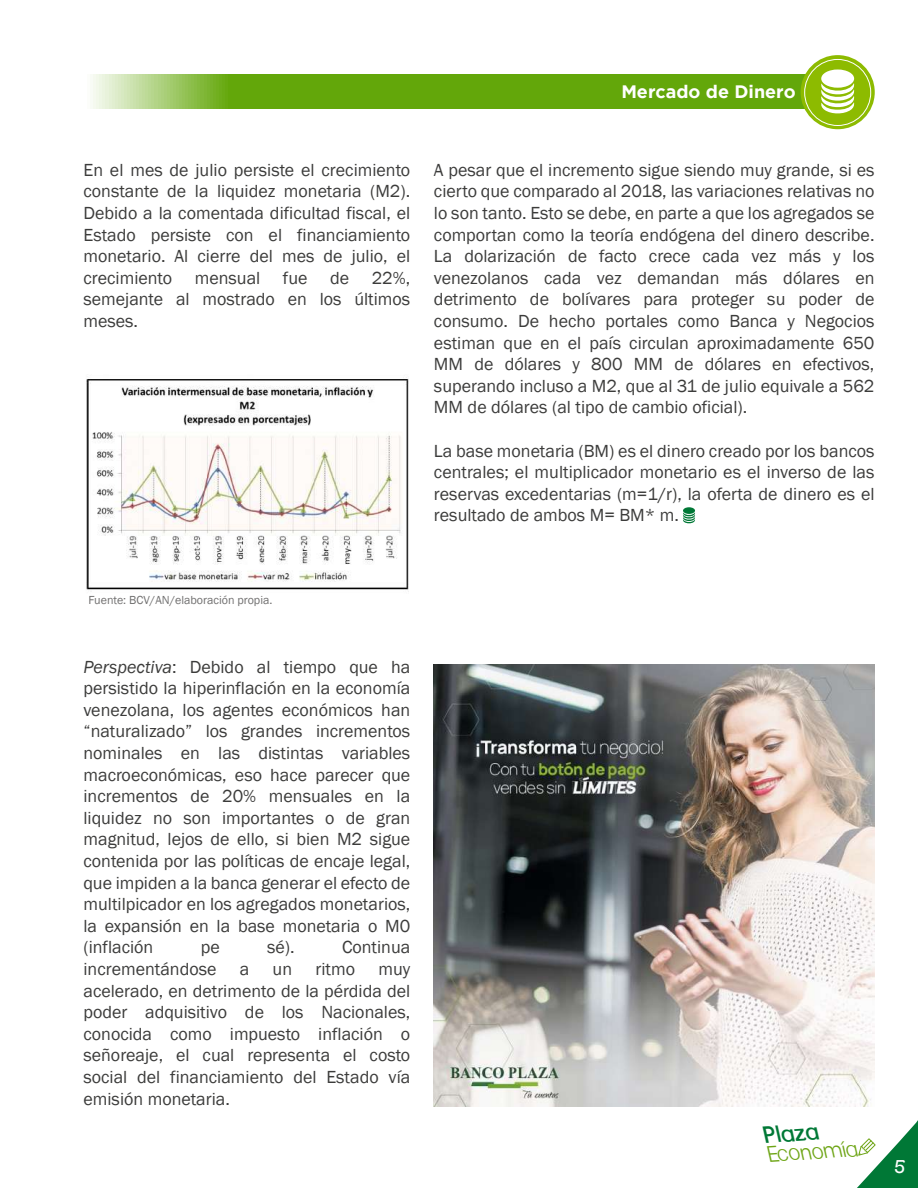
<style>
.page{position:relative;width:918px;height:1188px;background:#fff}
.page>*{position:absolute;margin:0;border:0;box-sizing:border-box;transform-origin:0 0}
.t1{font:italic 23.1px "Clemente P Dai";color:#007836;scale:.95 1}
.t2{font:italic 300 22.05px "Clemente P Dae";color:#6ea516;scale:.95 1}
.t3{font:18px/21.6px "Franklin Gothic";color:#3c3c3b;text-align:justify}
.t4{font:700 18px "Gotham";color:#fff}
.t5{font:18px "Clemente P Dai";color:#fff;scale:.94 1}
.t6{font:12px "Franklin Gothic";color:#706f6f}
.s1{font-style:italic}
</style>
<div class="page">
<svg style="left:857px;top:1120px;width:61px;height:68px"></svg>
<svg style="left:93px;top:74px;width:712px;height:35px;background:#71af20"></svg>
<div style="left:801px;top:55px;width:74px;height:74px;background:#8dbb00;border-radius:50%"></div>
<div style="left:804px;top:59px;width:67px;height:67px;border:1px solid #fff;border-radius:50%"></div>
<svg style="left:683px;top:512px;width:12px;height:12px"></svg>
<div style="left:683px;top:507px;width:12px;height:7px;background:#007836;border-radius:50%"></div>
<svg style="left:821px;top:83px;width:34px;height:31px"></svg>
<div style="left:821px;top:69px;width:33px;height:19px;background:#fff;border-radius:50%"></div>
<img style="left:434px;top:665px;width:440px;height:441px">
<img style="left:86px;top:377px;width:323px;height:215px">
<p class="t4" style="left:621px;top:81px;width:176px">Mercado de Dinero</p>
<p class="t3" style="left:83px;top:159px;width:328px">En el mes de julio persiste el crecimiento constante de la liquidez monetaria (M2).<br>Debido a la comentada dificultad fiscal, el Estado persiste con el financiamiento monetario. Al cierre del mes de julio, el crecimiento</p>
<p class="t3" style="left:83px;top:267px;width:328px;text-indent:288px">22%, semejante al mostrado en los últimos meses.</p>
<p class="t3" style="left:195px;top:267px;width:67px">mensual</p>
<p class="t3" style="left:283px;top:267px;width:26px">fue</p>
<p class="t3" style="left:330px;top:267px;width:21px">de</p>
<p class="t3" style="left:434px;top:159px;width:442px">A pesar que el incremento sigue siendo muy grande, si es cierto que comparado al 2018, las variaciones relativas no lo son tanto. Esto se debe, en parte a que los agregados se comportan como la teoría endógena del dinero describe.<br>La dolarización de facto crece cada vez más y los venezolanos cada vez demandan más dólares en detrimento de bolívares para proteger su poder de consumo. De hecho portales como Banca y Negocios estiman que en el país circulan aproximadamente 650<br>MM de dólares y 800 MM de dólares en efectivos, superando incluso a M2, que al 31 de julio equivale a 562<br>MM de dólares (al tipo de cambio oficial).</p>
<p class="t3" style="left:434px;top:440px;width:442px">La base monetaria (BM) es el dinero creado por los bancos centrales; el multiplicador monetario es el inverso de las reservas excedentarias (m=1/r), la oferta de dinero es el resultado de ambos M= BM* m.</p>
<p class="t6" style="left:89px;top:592px;width:185px">Fuente: BCV/AN/elaboración propia.</p>
<p class="t3" style="left:83px;top:656px;width:328px"><span class="s1">Perspectiva</span>: Debido al tiempo que ha persistido la hiperinflación en la economía venezolana, los agentes económicos han “naturalizado” los grandes incrementos nominales en las distintas variables macroeconómicas, eso hace parecer que incrementos de 20% mensuales en la liquidez no son importantes o de gran magnitud, lejos de ello, si bien M2 sigue contenida por las políticas de encaje legal, que impiden a la banca generar el efecto de multilpicador en los agregados monetarios, la expansión en la base monetaria o M0 (inflación</p>
<p class="t3" style="left:201px;top:937px;width:20px">pe</p>
<p class="t3" style="left:267px;top:937px;width:29px">sé).</p>
<p class="t3" style="left:342px;top:937px;width:70px">Continua</p>
<p class="t3" style="left:83px;top:959px;width:134px">incrementándose</p>
<p class="t3" style="left:240px;top:959px;width:11px">a</p>
<p class="t3" style="left:273px;top:959px;width:21px">un</p>
<p class="t3" style="left:315px;top:959px;width:41px">ritmo</p>
<p class="t3" style="left:83px;top:959px;width:328px;text-indent:295px">muy acelerado, en detrimento de la pérdida del poder adquisitivo de los Nacionales, conocida como impuesto inflación o señoreaje, el cual representa el costo social del financiamiento del Estado vía emisión monetaria.</p>
<p class="t1" style="left:764px;top:1122px;width:60px;rotate:-4deg">Plaza</p>
<p class="t2" style="left:768px;top:1141px;width:96px;rotate:-4deg">Economía</p>
<p class="t5" style="left:894px;top:1156px;width:13px">5</p>
</div>
